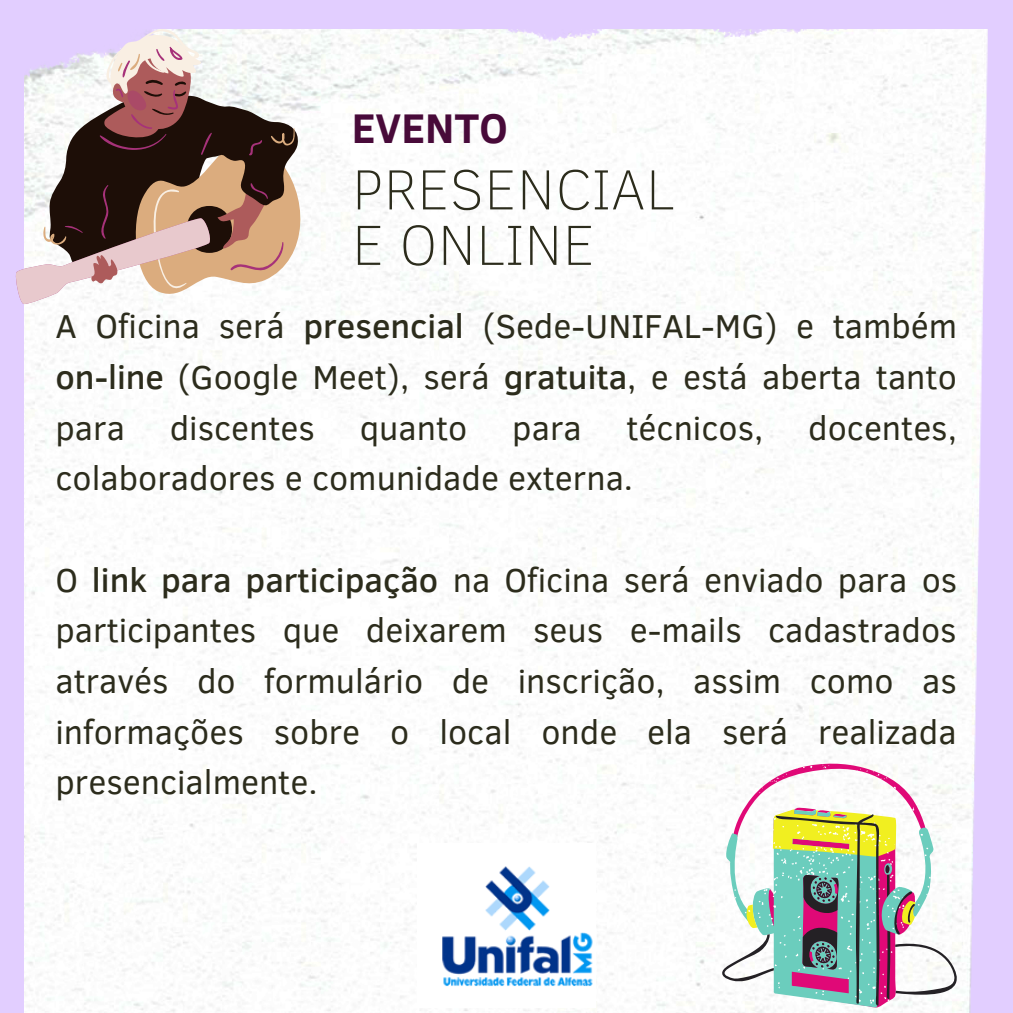
<style>
.page{position:relative;width:1013px;height:1013px;background:#fff}
.page>*{position:absolute;margin:0;border:0;box-sizing:border-box;transform-origin:0 0}
.t1{font:100 57.62px/55.5px "Clear Sans";color:#2c2c1c}
.t2{font:700 42.5px "Clear Sans";color:#480a39}
.t3{font:34px/50.6px "Clear Sans";color:#2c2c1c;text-align:justify}
.s1{font-weight:500}
</style>
<div class="page">
<div style="left:0;top:0;width:1012px;height:1012px;background:#e2ceff"></div>
<div style="left:25px;top:29px;width:962px;height:983px;background:#fcfcfc"></div>
<img style="left:417px;top:843px;width:178px;height:164px">
<svg style="left:725px;top:764px;width:229px;height:50px;fill:#fbfcfb"></svg>
<svg style="left:722px;top:814px;width:234px;height:191px"></svg>
<svg style="left:15px;top:29px;width:295px;height:276px"></svg>
<p class="t2" style="left:352px;top:98px;width:157px">EVENTO</p>
<p class="t1" style="left:352px;top:158px;width:324px">PRESENCIAL<br>E ONLINE</p>
<p class="t3" style="left:55px;top:299px;width:903px">A Oficina será <span class="s1">presencial</span> (Sede-UNIFAL-MG) e também <span class="s1">on-line</span> (Google Meet), será <span class="s1">gratuita</span>, e está aberta tanto para</p>
<p class="t3" style="left:170px;top:400px;width:147px">discentes</p>
<p class="t3" style="left:360px;top:400px;width:109px">quanto</p>
<p class="t3" style="left:512px;top:400px;width:71px">para</p>
<p class="t3" style="left:626px;top:400px;width:138px">técnicos,</p>
<p class="t3" style="left:808px;top:400px;width:150px">docentes,</p>
<p class="t3" style="left:55px;top:451px;width:579px">colaboradores e comunidade externa.</p>
<p class="t3" style="left:55px;top:552px;width:903px">O <span class="s1">link para participação</span> na Oficina será enviado para os participantes que deixarem seus e-mails cadastrados através do formulário de inscrição, assim como as informações sobre o local onde ela será realizada presencialmente.</p>
</div>
